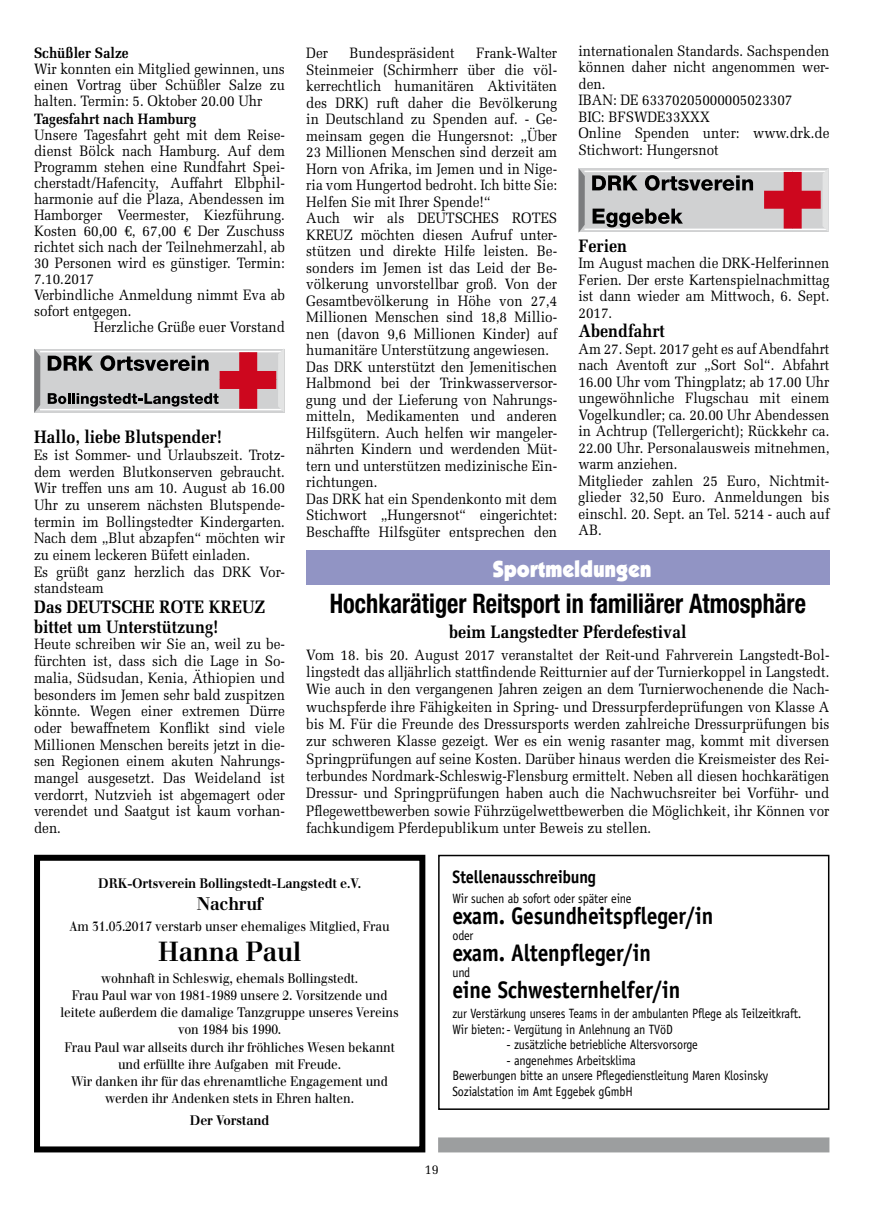
<style>
.page{position:relative;width:872px;height:1212px;background:#fff}
.page>*{position:absolute;margin:0;border:0;box-sizing:border-box;transform-origin:0 0}
.t1{font:700 condensed 27px "Helvetica Neue";color:#000;scale:.9 1}
.t2{font:700 27px "Walbaum";letter-spacing:-.01em;color:#000;scale:.9 1}
.t3{font:700 24px "Officina Sans";letter-spacing:-.01em;color:#000;scale:.9 1}
.t4{font:900 24px "Kabel Itc T";letter-spacing:-.01em;color:#fff;scale:.9 1}
.t5{font:700 18px/19.6px "Melior";color:#000;scale:.9 1}
.t6{font:700 18px "Officina Sans";letter-spacing:-.01em;color:#000;scale:.9 1}
.t7{font:700 18px "Walbaum";letter-spacing:-.01em;color:#000;scale:.9 1}
.t8{font:15px/16.5px "Melior";color:#000;scale:.9 1}
.t9{font:700 15px "Melior";color:#000;scale:.9 1}
.t10{font:13.5px/17.2px "Walbaum";letter-spacing:-.01em;color:#000;text-align:center;scale:.9 1}
.t11{font:13.5px/15.5px "Officina Sans";letter-spacing:-.01em;color:#000;scale:.9 1}
.t12{font:700 13.5px "Walbaum";letter-spacing:-.01em;color:#000;scale:.9 1}
.t13{font:13.5px "Melior";color:#000;scale:.9 1}
</style>
<div class="page">
<div style="left:34px;top:349px;width:251px;height:63px;background:#d0d1d2"></div>
<svg style="left:34px;top:349px;width:6px;height:64px"></svg>
<div style="left:39px;top:351px;width:244px;height:59px;border:2px solid #fff"></div>
<div style="left:239px;top:352px;width:18px;height:57px;background:#cd071e"></div>
<div style="left:220px;top:371px;width:56px;height:18px;background:#cd071e"></div>
<svg style="left:278px;top:349px;width:6px;height:63px"></svg>
<svg style="left:48px;top:356px;width:45px;height:15px"></svg>
<svg style="left:100px;top:355px;width:109px;height:16px"></svg>
<svg style="left:48px;top:393px;width:170px;height:14px"></svg>
<div style="left:578px;top:168px;width:251px;height:64px;background:#d0d1d2"></div>
<svg style="left:578px;top:169px;width:5px;height:64px"></svg>
<div style="left:583px;top:171px;width:244px;height:59px;border:2px solid #fff"></div>
<div style="left:783px;top:172px;width:18px;height:57px;background:#cd071e"></div>
<div style="left:764px;top:191px;width:56px;height:18px;background:#cd071e"></div>
<svg style="left:822px;top:169px;width:6px;height:62px"></svg>
<svg style="left:592px;top:175px;width:45px;height:15px"></svg>
<svg style="left:645px;top:175px;width:108px;height:16px"></svg>
<svg style="left:592px;top:209px;width:91px;height:18px"></svg>
<div style="left:306px;top:550px;width:523px;height:34px;background:#9194c4"></div>
<div style="left:438px;top:855px;width:391px;height:255px;border:2px solid #000"></div>
<div style="left:34px;top:855px;width:391px;height:297px;border:6px solid #000"></div>
<div style="left:438px;top:1137px;width:391px;height:15px;background:#9c9e9f"></div>
<p class="t9" style="left:34px;top:44px;width:106px">Schüßler Salze</p>
<p class="t8" style="left:34px;top:61px;width:280px;line-height:16px;text-align:justify">Wir konnten ein Mitglied gewinnen, uns einen Vortrag über Schüßler Salze zu halten. Termin: 5. Oktober 20.00 Uhr</p>
<p class="t9" style="left:34px;top:109px;width:182px">Tagesfahrt nach Hamburg</p>
<p class="t8" style="left:34px;top:126px;width:280px;line-height:16px">Unsere Tagesfahrt geht mit dem Reise&shy;dienst Bölck nach Hamburg. Auf dem Programm stehen eine Rundfahrt Spei&shy;cherstadt/Hafencity, Auffahrt Elbphil&shy;harmonie auf die Plaza, Abendessen im Hamborger Veermester, Kiezführung.<br>Kosten 60,00 €, 67,00 € Der Zuschuss richtet sich nach der Teilnehmerzahl, ab 30 Personen wird es günstiger. Termin:<br>7.10.2017<br>Verbindliche Anmeldung nimmt Eva ab sofort entgegen.</p>
<p class="t8" style="left:94px;top:318px;width:214px">Herzliche Grüße euer Vorstand</p>
<p class="t5" style="left:34px;top:427px;width:210px">Hallo, liebe Blutspender!</p>
<p class="t8" style="left:34px;top:446px;width:280px">Es ist Sommer- und Urlaubszeit. Trotz&shy;dem werden Blutkonserven gebraucht.<br>Wir treffen uns am 10. August ab 16.00<br>Uhr zu unserem nächsten Blutspende&shy;termin im Bollingstedter Kindergarten.<br>Nach dem „Blut abzapfen“ möchten wir zu einem leckeren Büfett einladen.<br>Es grüßt ganz herzlich das DRK Vor&shy;standsteam</p>
<p class="t5" style="left:34px;top:597px;width:259px">Das DEUTSCHE ROTE KREUZ bittet um Unterstützung!</p>
<p class="t8" style="left:34px;top:636px;width:280px;text-align:justify">Heute schreiben wir Sie an, weil zu be&shy;fürchten ist, dass sich die Lage in So&shy;malia, Südsudan, Kenia, Äthiopien und besonders im Jemen sehr bald zuspitzen könnte. Wegen einer extremen Dürre oder bewaffnetem Konflikt sind viele Millionen Menschen bereits jetzt in die&shy;sen Regionen einem akuten Nahrungs&shy;mangel ausgesetzt. Das Weideland ist verdorrt, Nutzvieh ist abgemagert oder verendet und Saatgut ist kaum vorhan&shy;den.</p>
<p class="t8" style="left:306px;top:45px;width:280px;text-indent:170px">Frank-Walter Steinmeier (Schirmherr über die völ&shy;kerrechtlich humanitären Aktivitäten des DRK) ruft daher die Bevölkerung in Deutschland zu Spenden auf. - Ge&shy;meinsam gegen die Hungersnot: „Über 23 Millionen Menschen sind derzeit am Horn von Afrika, im Jemen und in Nige&shy;ria vom Hungertod bedroht. Ich bitte Sie:<br>Helfen Sie mit Ihrer Spende!“<br>Auch wir als DEUTSCHES ROTES KREUZ möchten diesen Aufruf unter&shy;stützen und direkte Hilfe leisten. Be&shy;sonders im Jemen ist das Leid der Be&shy;völkerung unvorstellbar groß. Von der Gesamtbevölkerung in Höhe von 27,4<br>Millionen Menschen sind 18,8 Millio&shy;nen (davon 9,6 Millionen Kinder) auf humanitäre Unterstützung angewiesen.<br>Das DRK unterstützt den Jemenitischen Halbmond bei der Trinkwasserversor&shy;gung und der Lieferung von Nahrungs&shy;mitteln, Medikamenten und anderen Hilfsgütern. Auch helfen wir mangeler&shy;nährten Kindern und werdenden Müt&shy;tern und unterstützen medizinische Ein&shy;richtungen.<br>Das DRK hat ein Spendenkonto mit dem Stichwort „Hungersnot“ eingerichtet:<br>Beschaffte Hilfsgüter entsprechen den</p>
<p class="t8" style="left:578px;top:42px;width:280px">internationalen Standards. Sachspenden können daher nicht angenommen wer&shy;den.<br>IBAN: DE 63370205000005023307<br>BIC: BFSWDE33XXX<br>Online Spenden unter: www.drk.de<br>Stichwort: Hungersnot</p>
<h2 class="t4" style="left:493px;top:554px;width:178px">Sportmeldungen</h2>
<p class="t8" style="left:306px;top:45px;width:26px">Der</p>
<p class="t8" style="left:349px;top:45px;width:118px">Bundespräsident</p>
<p class="t5" style="left:578px;top:236px;width:55px">Ferien</p>
<p class="t8" style="left:578px;top:255px;width:280px;text-align:justify">Im August machen die DRK-Helferinnen Ferien. Der erste Kartenspielnachmittag ist dann wieder am Mittwoch, 6. Sept.<br>2017.</p>
<p class="t5" style="left:578px;top:321px;width:97px">Abendfahrt</p>
<p class="t8" style="left:578px;top:340px;width:280px">Am 27. Sept. 2017 geht es auf Abendfahrt nach Aventoft zur „Sort Sol“. Abfahrt 16.00 Uhr vom Thingplatz; ab 17.00 Uhr ungewöhnliche Flugschau mit einem Vogelkundler; ca. 20.00 Uhr Abendessen in Achtrup (Tellergericht); Rückkehr ca.<br>22.00 Uhr. Personalausweis mitnehmen, warm anziehen.<br>Mitglieder zahlen 25 Euro, Nichtmit&shy;glieder 32,50 Euro. Anmeldungen bis einschl. 20. Sept. an Tel. 5214 - auch auf AB.</p>
<h1 class="t1" style="left:330px;top:587px;width:530px">Hochkarätiger Reitsport in familiärer Atmosphäre</h1>
<p class="t5" style="left:449px;top:622px;width:265px">beim Langstedter Pferdefestival</p>
<p class="t8" style="left:306px;top:646px;width:583px;line-height:17.4px;text-align:justify">Vom 18. bis 20. August 2017 veranstaltet der Reit-und Fahrverein Langstedt-Bol&shy;lingstedt das alljährlich stattfindende Reitturnier auf der Turnierkoppel in Langstedt.<br>Wie auch in den vergangenen Jahren zeigen an dem Turnierwochenende die Nach&shy;wuchspferde ihre Fähigkeiten in Spring- und Dressurpferdeprüfungen von Klasse A bis M. Für die Freunde des Dressursports werden zahlreiche Dressurprüfungen bis zur schweren Klasse gezeigt. Wer es ein wenig rasanter mag, kommt mit diversen Springprüfungen auf seine Kosten. Darüber hinaus werden die Kreismeister des Rei&shy;terbundes Nordmark-Schleswig-Flensburg ermittelt. Neben all diesen hochkarätigen Dressur- und Springprüfungen haben auch die Nachwuchsreiter bei Vorführ- und Pflegewettbewerben sowie Führzügelwettbewerben die Möglichkeit, ihr Können vor fachkundigem Pferdepublikum unter Beweis zu stellen.</p>
<p class="t12" style="left:98px;top:875px;width:293px">DRK-Ortsverein Bollingstedt-Langstedt e.V.</p>
<p class="t7" style="left:197px;top:892px;width:75px">Nachruf</p>
<p class="t10" style="left:70px;top:918px;width:357px">Am 31.05.2017 verstarb unser ehemaliges Mitglied, Frau</p>
<h1 class="t2" style="left:158px;top:935px;width:160px">Hanna Paul</h1>
<p class="t10" style="left:61px;top:969px;width:377px">wohnhaft in Schleswig, ehemals Bollingstedt.<br>Frau Paul war von 1981-1989 unsere 2. Vorsitzende und leitete außerdem die damalige Tanzgruppe unseres Vereins von 1984 bis 1990.<br>Frau Paul war allseits durch ihr fröhliches Wesen bekannt und erfüllte ihre Aufgaben mit Freude.<br>Wir danken ihr für das ehrenamtliche Engagement und werden ihr Andenken stets in Ehren halten.</p>
<p class="t12" style="left:190px;top:1112px;width:90px">Der Vorstand</p>
<p class="t6" style="left:452px;top:866px;width:161px">Stellenausschreibung</p>
<p class="t11" style="left:452px;top:891px;width:200px">Wir suchen ab sofort oder später eine</p>
<h2 class="t3" style="left:452px;top:901px;width:292px">exam. Gesundheitspfleger/in</h2>
<p class="t11" style="left:452px;top:928px;width:25px">oder</p>
<h2 class="t3" style="left:452px;top:938px;width:222px">exam. Altenpfleger/in</h2>
<p class="t11" style="left:452px;top:965px;width:21px">und</p>
<h2 class="t3" style="left:452px;top:975px;width:255px">eine Schwesternhelfer/in</h2>
<p class="t11" style="left:452px;top:1006px;width:389px">zur Verstärkung unseres Teams in der ambulanten Pflege als Teilzeitkraft.<br>Wir bieten:- Vergütung in Anlehnung an TVöD</p>
<p class="t11" style="left:506px;top:1037px;width:214px">- zusätzliche betriebliche Altersvorsorge</p>
<p class="t11" style="left:452px;top:1052px;width:352px;text-indent:54px">- angenehmes Arbeitsklima<br>Bewerbungen bitte an unsere Pflegedienstleitung Maren Klosinsky<br>Sozialstation im Amt Eggebek gGmbH</p>
<p class="t13" style="left:425px;top:1162px;width:17px">19</p>
</div>
